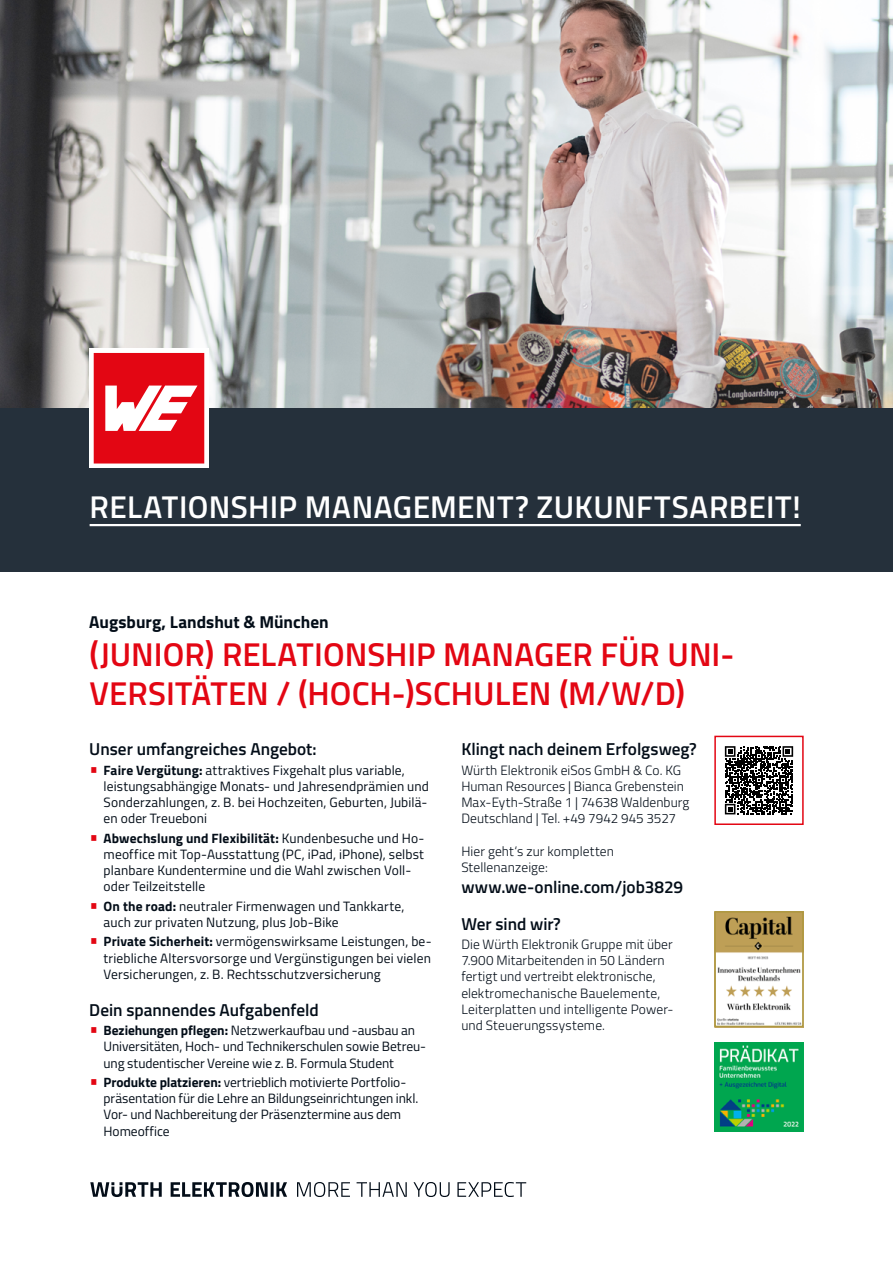
<style>
.page{position:relative;width:893px;height:1263px;background:#fff}
.page>*{position:absolute;margin:0;border:0;box-sizing:border-box;transform-origin:0 0}
.t1{font:600 33px/39.5px "Titillium Web";color:#e30613}
.t2{font:600 31.5px "Titillium Web";letter-spacing:.01em;color:#fff}
.t3{font:600 17.25px/37px "Titillium Web";color:#030d18}
.t4{font:700 17.25px "Titillium Web";color:#030d18}
.t5{font:13.5px/16.2px "Titillium Web";letter-spacing:.01em;color:#030d18}
.t6{font:300 13.5px/16.2px "Titillium Web";letter-spacing:.01em;color:#030d18}
.t7{font:13.5px/16.2px "Titillium";letter-spacing:-.005em;color:#030d18}
.s1{font-family:"Titillium";font-weight:300;font-size:19.95px;color:#e30613}
.s2{font-weight:700}
.s3{font-weight:300;font-size:19.95px;color:#e30613}
.s4{font-family:"Titillium Web";font-weight:700}
</style>
<div class="page">
<img style="left:0;top:0;width:893px;height:408px">
<svg style="left:90px;top:1182px;width:436px;height:15px"></svg>
<div style="left:0;top:408px;width:893px;height:164px;background:#25303b"></div>
<hr style="left:90px;top:524px;width:711px;height:2px;background:#fff">
<svg style="left:89px;top:349px;width:120px;height:119px;fill:#fff"></svg>
<svg style="left:94px;top:353px;width:110px;height:110px;background:#e93d47"></svg>
<img style="left:714px;top:1042px;width:90px;height:89px">
<img style="left:717px;top:914px;width:84px;height:110px">
<div style="left:714px;top:911px;width:90px;height:116px;border:2px solid #ae9840"></div>
<div style="left:714px;top:736px;width:90px;height:89px;background:#fff;border:2px solid #e30613"></div>
<svg style="left:724px;top:746px;width:70px;height:69px"></svg>
<svg style="left:725px;top:746px;width:68px;height:68px"></svg>
<h2 class="t2" style="left:90px;top:484px;width:713px">RELATIONSHIP MANAGEMENT? ZUKUNFTSARBEIT!</h2>
<p class="t4" style="left:89px;top:609px;width:241px">Augsburg, Landshut &amp; München</p>
<h1 class="t1" style="left:89px;top:633px;width:646px">(JUNIOR) RELATIONSHIP MANAGER FÜR UNI-<br>VERSITÄTEN / (HOCH-)SCHULEN (M/W/D)</h1>
<p class="t3" style="left:89px;top:730px;width:229px">Unser umfangreiches Angebot:</p>
<p class="t5" style="left:104px;top:761px;width:327px;text-indent:-14px"><span class="s1">•</span> <span class="s2">Faire Vergütung:</span> attraktives Fixgehalt plus variable, leistungsabhängige Monats- und Jahresendprämien und Sonderzahlungen, z. B. bei Hochzeiten, Geburten, Jubilä&shy;en oder Treueboni</p>
<p class="t5" style="left:104px;top:829px;width:322px;text-indent:-14px"><span class="s1">•</span> <span class="s2">Abwechslung und Flexibilität:</span> Kundenbesuche und Ho&shy;meoffice mit Top-Ausstattung (PC, iPad, iPhone), selbst planbare Kundentermine und die Wahl zwischen Voll&shy;oder Teilzeitstelle</p>
<p class="t5" style="left:104px;top:897px;width:302px;text-indent:-14px"><span class="s1">•</span> <span class="s2">On the road:</span> neutraler Firmenwagen und Tankkarte, auch zur privaten Nutzung, plus Job-Bike</p>
<p class="t5" style="left:104px;top:933px;width:329px;text-align:justify;text-indent:-14px"><span class="s1">•</span> <span class="s2">Private Sicherheit:</span> vermögenswirksame Leistungen, be&shy;triebliche Altersvorsorge und Vergünstigungen bei vielen Versicherungen, z. B. Rechtsschutzversicherung</p>
<p class="t3" style="left:89px;top:990px;width:231px">Dein spannendes Aufgabenfeld</p>
<p class="t7" style="left:104px;top:1022px;width:324px;text-indent:-14px"><span class="s3">•</span> <span class="s4">Beziehungen pflegen:</span> Netzwerkaufbau und -ausbau an<br>Universitäten, Hoch- und Technikerschulen sowie Betreu&shy;ung studentischer Vereine wie z. B. Formula Student</p>
<p class="t7" style="left:104px;top:1073px;width:316px;text-indent:-14px"><span class="s3">•</span> <span class="s4">Produkte platzieren:</span> vertrieblich motivierte Portfolio&shy;präsentation für die Lehre an Bildungseinrichtungen inkl.<br>Vor- und Nachbereitung der Präsenztermine aus dem Homeoffice</p>
<p class="t3" style="left:461px;top:730px;width:237px">Klingt nach deinem Erfolgsweg?</p>
<p class="t6" style="left:461px;top:761px;width:230px">Würth Elektronik eiSos GmbH &amp; Co. KG Human Resources | Bianca Grebenstein Max-Eyth-Straße 1 | 74638 Waldenburg Deutschland | Tel. +49 7942 945 3527</p>
<p class="t6" style="left:461px;top:842px;width:154px">Hier geht‘s zur kompletten<br>Stellenanzeige:</p>
<p class="t3" style="left:461px;top:867px;width:223px">www.we-online.com/job3829<br>Wer sind wir?</p>
<p class="t6" style="left:461px;top:935px;width:213px">Die Würth Elektronik Gruppe mit über 7.900 Mitarbeitenden in 50 Ländern fertigt und vertreibt elektronische, elektromechanische Bauelemente, Leiterplatten und intelligente Power&shy;und Steuerungssysteme.</p>
</div>
